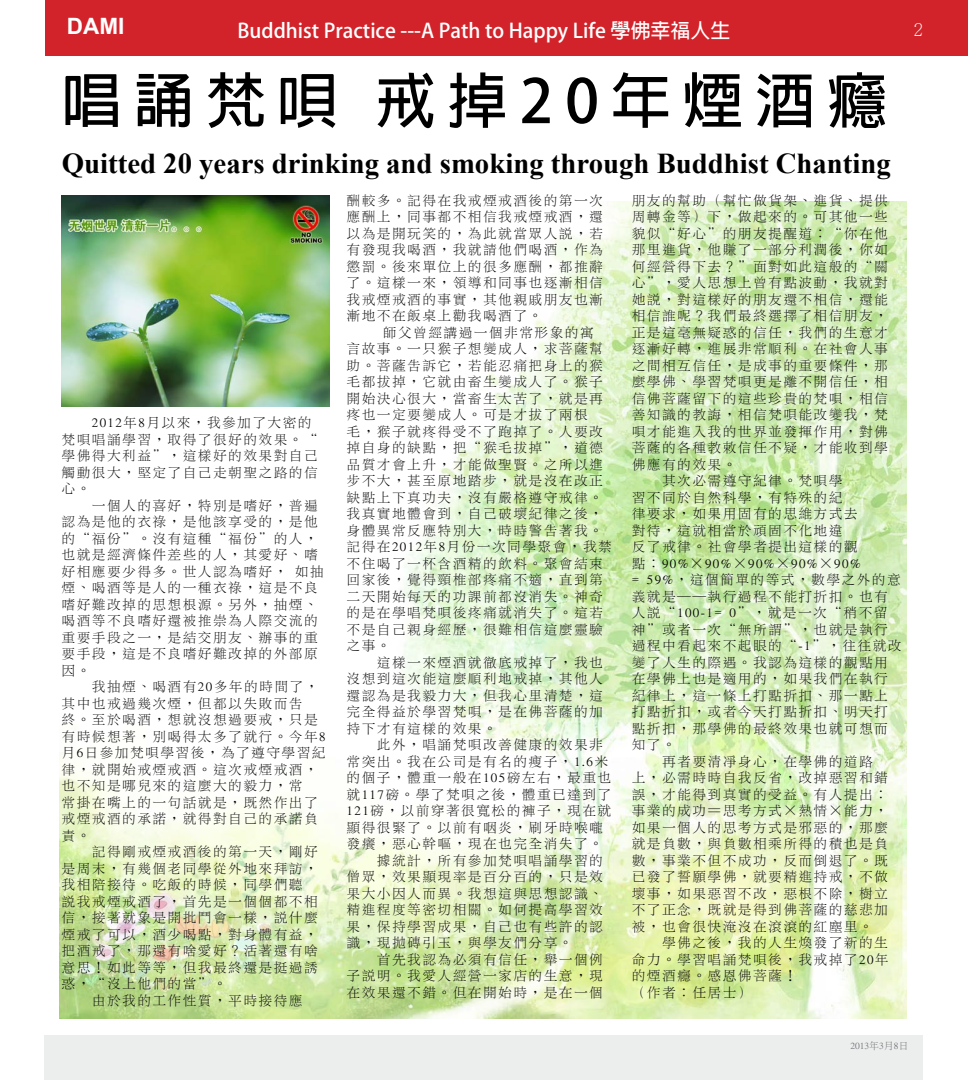
<style>
.page{position:relative;width:968px;height:1080px;background:#fff}
.page>*{position:absolute;margin:0;border:0;box-sizing:border-box;transform-origin:0 0}
.t1{font:700 60px "Adobe Fan Heiti Std";letter-spacing:.2em;color:#000}
.t2{font:700 28.75px "Times New Roman";color:#000}
.t3{font:700 22.5px "Arial";color:#fff}
.t4{font:700 20px "Adobe Fan Heiti Std";color:#fff}
.t5{font:300 17.5px "Adobe Ming Std";color:#fff}
.t6{font:300 13.75px/16.5px "Li Sung";letter-spacing:.1em;color:#000}
.t7{font:300 10px "Li Sung";letter-spacing:-.005em;color:#6d6e71}
</style>
<div class="page">
<div style="left:45px;top:0;width:923px;height:56px;background:#d2232a"></div>
<div style="left:44px;top:1035px;width:878px;height:45px;background:#eceded"></div>
<img style="left:60px;top:202px;width:846px;height:817px">
<img style="left:62px;top:195px;width:267px;height:211px">
<h3 class="t3" style="left:67px;top:12px;width:59px">DAMI</h3>
<h3 class="t4" style="left:237px;top:19px;width:494px">Buddhist Practice ---A Path to Happy Life 學佛幸福人生</h3>
<p class="t5" style="left:914px;top:20px;width:10px">2</p>
<h1 class="t1" style="left:62px;top:65px;width:826px">唱誦梵唄 戒掉20年煙酒癮</h1>
<h2 class="t2" style="left:62px;top:143px;width:830px">Quitted 20 years drinking and smoking through Buddhist Chanting</h2>
<p class="t6" style="left:62px;top:415px;width:258px;text-indent:30px">2012年8月以來，我參加了大密的梵唄唱誦學習，取得了很好的效果。“學佛得大利益”，這樣好的效果對自己觸動很大，堅定了自己走朝聖之路的信心。</p>
<p class="t6" style="left:62px;top:497px;width:264px;text-indent:30px">一個人的喜好，特別是嗜好，普遍認為是他的衣祿，是他該享受的，是他的“福份”。沒有這種“福份”的人，也就是經濟條件差些的人，其愛好、嗜好相應要少得多。世人認為嗜好， 如抽煙、喝酒等是人的一種衣祿，這是不良嗜好難改掉的思想根源。另外，抽煙、喝酒等不良嗜好還被推崇為人際交流的重要手段之一，是結交朋友、辦事的重要手段，這是不良嗜好難改掉的外部原因。</p>
<p class="t6" style="left:62px;top:679px;width:266px;text-indent:30px">我抽煙、喝酒有20多年的時間了，其中也戒過幾次煙，但都以失敗而告<br>終。至於喝酒，想就沒想過要戒，只是有時候想著，別喝得太多了就行。今年8月6日參加梵唄學習後，為了遵守學習紀律，就開始戒煙戒酒。這次戒煙戒酒，也不知是哪兒來的這麼大的毅力，常<br>常掛在嘴上的一句話就是，既然作出了戒煙戒酒的承諾，就得對自己的承諾負責。</p>
<p class="t6" style="left:62px;top:844px;width:258px;text-indent:30px">記得剛戒煙戒酒後的第一天，剛好是周末，有幾個老同學從外地來拜訪，我相陪接待。吃飯的時候，同學們聽說我戒煙戒酒了，首先是一個個都不相信，接著就象是開批鬥會一樣，說什麼煙戒了可以，酒少喝點，對身體有益，把酒戒了，那還有啥愛好？活著還有啥意思！如此等等，但我最終還是挺過誘惑，“沒上他們的當”。</p>
<p class="t6" style="left:92px;top:992px;width:212px">由於我的工作性質，平時接待應</p>
<p class="t6" style="left:346px;top:192px;width:258px;text-align:justify">酬較多。記得在我戒煙戒酒後的第一次應酬上，同事都不相信我戒煙戒酒，還以為是開玩笑的，為此就當眾人說，若有發現我喝酒，我就請他們喝酒，作為懲罰。後來單位上的很多應酬，都推辭了。這樣一來，領導和同事也逐漸相信我戒煙戒酒的事實，其他親戚朋友也漸漸地不在飯桌上勸我喝酒了。</p>
<p class="t6" style="left:346px;top:324px;width:267px;text-indent:36px">師父曾經講過一個非常形象的寓<br>言故事。一只猴子想變成人，求菩薩幫助。菩薩告訴它，若能忍痛把身上的猴毛都拔掉，它就由畜生變成人了。猴子開始決心很大，當畜生太苦了，就是再疼也一定要變成人。可是才拔了兩根<br>毛，猴子就疼得受不了跑掉了。人要改掉自身的缺點，把“猴毛拔掉”，道德品質才會上升，才能做聖賢。之所以進步不大，甚至原地踏步，就是沒在改正缺點上下真功夫，沒有嚴格遵守戒律。我真實地體會到，自己破壞紀律之後，身體異常反應特別大，時時警告著我。記得在2012年8月份一次同學聚會，我禁不住喝了一杯含酒精的飲料。聚會結束回家後，覺得頸椎部疼痛不適，直到第二天開始每天的功課前都沒消失。神奇的是在學唱梵唄後疼痛就消失了。這若不是自己親身經歷，很難相信這麼靈驗之事。</p>
<p class="t6" style="left:346px;top:654px;width:258px;text-align:justify;text-indent:30px">這樣一來煙酒就徹底戒掉了，我也沒想到這次能這麼順利地戒掉，其他人還認為是我毅力大，但我心里清楚，這完全得益於學習梵唄，是在佛菩薩的加持下才有這樣的效果。</p>
<p class="t6" style="left:377px;top:737px;width:227px">此外，唱誦梵唄改善健康的效果非</p>
<p class="t6" style="left:346px;top:753px;width:263px">常突出。我在公司是有名的瘦子，1.6米</p>
<p class="t6" style="left:346px;top:770px;width:266px">的個子，體重一般在105磅左右，最重也</p>
<p class="t6" style="left:346px;top:786px;width:266px">就117磅。學了梵唄之後，體重已達到了</p>
<p class="t6" style="left:346px;top:803px;width:266px">121磅，以前穿著很寬松的褲子，現在就</p>
<p class="t6" style="left:346px;top:819px;width:258px">顯得很緊了。以前有咽炎，刷牙時喉嚨</p>
<p class="t6" style="left:346px;top:836px;width:258px">發癢，惡心幹嘔，現在也完全消失了。</p>
<p class="t6" style="left:377px;top:852px;width:227px">據統計，所有參加梵唄唱誦學習的</p>
<p class="t6" style="left:346px;top:869px;width:258px">僧眾，效果顯現率是百分百的，只是效</p>
<p class="t6" style="left:346px;top:885px;width:258px">果大小因人而異。我想這與思想認識、</p>
<p class="t6" style="left:346px;top:902px;width:258px">精進程度等密切相關。如何提高學習效</p>
<p class="t6" style="left:346px;top:918px;width:258px">果，保持學習成果，自己也有些許的認</p>
<p class="t6" style="left:346px;top:935px;width:227px">識，現拋磚引玉，與學友們分享。</p>
<p class="t6" style="left:377px;top:951px;width:227px">首先我認為必須有信任，舉一個例</p>
<p class="t6" style="left:346px;top:968px;width:258px">子說明。我愛人經營一家店的生意，現</p>
<p class="t6" style="left:346px;top:984px;width:258px">在效果還不錯。但在開始時，是在一個</p>
<p class="t6" style="left:631px;top:192px;width:258px">朋友的幫助（幫忙做貨架、進貨、提供</p>
<p class="t6" style="left:631px;top:209px;width:258px">周轉金等）下，做起來的。可其他一些</p>
<p class="t6" style="left:631px;top:225px;width:258px">貌似“好心”的朋友提醒道：“你在他</p>
<p class="t6" style="left:631px;top:242px;width:258px">那里進貨，他賺了一部分利潤後，你如</p>
<p class="t6" style="left:631px;top:258px;width:258px">何經營得下去？”面對如此這般的“關</p>
<p class="t6" style="left:631px;top:275px;width:258px">心”，愛人思想上曾有點波動，我就對</p>
<p class="t6" style="left:631px;top:291px;width:258px">她說，對這樣好的朋友還不相信，還能</p>
<p class="t6" style="left:631px;top:308px;width:258px">相信誰呢？我們最終選擇了相信朋友，</p>
<p class="t6" style="left:631px;top:324px;width:258px">正是這毫無疑惑的信任，我們的生意才</p>
<p class="t6" style="left:631px;top:341px;width:258px">逐漸好轉，進展非常順利。在社會人事</p>
<p class="t6" style="left:631px;top:357px;width:258px">之間相互信任，是成事的重要條件，那</p>
<p class="t6" style="left:631px;top:374px;width:258px">麼學佛、學習梵唄更是離不開信任，相</p>
<p class="t6" style="left:631px;top:390px;width:258px">信佛菩薩留下的這些珍貴的梵唄，相信</p>
<p class="t6" style="left:631px;top:407px;width:258px">善知識的教誨，相信梵唄能改變我，梵</p>
<p class="t6" style="left:631px;top:423px;width:258px">唄才能進入我的世界並發揮作用，對佛</p>
<p class="t6" style="left:631px;top:440px;width:258px">菩薩的各種教敕信任不疑，才能收到學</p>
<p class="t6" style="left:631px;top:456px;width:106px">佛應有的效果。</p>
<p class="t6" style="left:662px;top:473px;width:182px">其次必需遵守紀律。梵唄學</p>
<p class="t6" style="left:631px;top:489px;width:212px">習不同於自然科學，有特殊的紀</p>
<p class="t6" style="left:631px;top:506px;width:227px">律要求，如果用固有的思維方式去</p>
<p class="t6" style="left:631px;top:522px;width:212px">對待，這就相當於頑固不化地違</p>
<p class="t6" style="left:631px;top:539px;width:227px">反了戒律。社會學者提出這樣的觀</p>
<p class="t6" style="left:631px;top:555px;width:230px">點：90%×90%×90%×90%×90%</p>
<p class="t6" style="left:631px;top:572px;width:270px">﹦59%，這個簡單的等式，數學之外的意</p>
<p class="t6" style="left:631px;top:588px;width:258px">義就是——執行過程不能打折扣。也有</p>
<p class="t6" style="left:631px;top:605px;width:257px">人說“100-1﹦0”，就是一次“稍不留</p>
<p class="t6" style="left:631px;top:621px;width:258px">神”或者一次“無所謂”，也就是執行</p>
<p class="t6" style="left:631px;top:638px;width:271px">過程中看起來不起眼的“-1”，往往就改</p>
<p class="t6" style="left:631px;top:654px;width:258px">變了人生的際遇。我認為這樣的觀點用</p>
<p class="t6" style="left:631px;top:671px;width:258px">在學佛上也是適用的，如果我們在執行</p>
<p class="t6" style="left:631px;top:687px;width:258px">紀律上，這一條上打點折扣、那一點上</p>
<p class="t6" style="left:631px;top:704px;width:258px">打點折扣，或者今天打點折扣、明天打</p>
<p class="t6" style="left:631px;top:720px;width:258px">點折扣，那學佛的最終效果也就可想而</p>
<p class="t6" style="left:631px;top:737px;width:46px">知了。</p>
<p class="t6" style="left:662px;top:753px;width:212px">再者要清凈身心，在學佛的道路</p>
<p class="t6" style="left:631px;top:770px;width:258px">上，必需時時自我反省，改掉惡習和錯</p>
<p class="t6" style="left:631px;top:786px;width:258px">誤，才能得到真實的受益。有人提出：</p>
<p class="t6" style="left:631px;top:803px;width:258px">事業的成功＝思考方式×熱情×能力，</p>
<p class="t6" style="left:631px;top:819px;width:258px">如果一個人的思考方式是邪惡的，那麼</p>
<p class="t6" style="left:631px;top:836px;width:258px">就是負數，與負數相乘所得的積也是負</p>
<p class="t6" style="left:631px;top:852px;width:258px">數，事業不但不成功，反而倒退了。既</p>
<p class="t6" style="left:631px;top:869px;width:258px">已發了誓願學佛，就要精進持戒，不做</p>
<p class="t6" style="left:631px;top:885px;width:258px">壞事，如果惡習不改，惡根不除，樹立</p>
<p class="t6" style="left:631px;top:902px;width:258px">不了正念，既就是得到佛菩薩的慈悲加</p>
<p class="t6" style="left:631px;top:918px;width:243px">被，也會很快淹沒在滾滾的紅塵里。</p>
<p class="t6" style="left:662px;top:935px;width:227px">學佛之後，我的人生煥發了新的生</p>
<p class="t6" style="left:631px;top:951px;width:258px">命力。學習唱誦梵唄後，我戒掉了20年</p>
<p class="t6" style="left:631px;top:968px;width:167px">的煙酒癮。感恩佛菩薩！</p>
<p class="t6" style="left:631px;top:984px;width:121px">（作者：任居士）</p>
<p class="t7" style="left:850px;top:1040px;width:59px">2013年3月8日</p>
</div>
